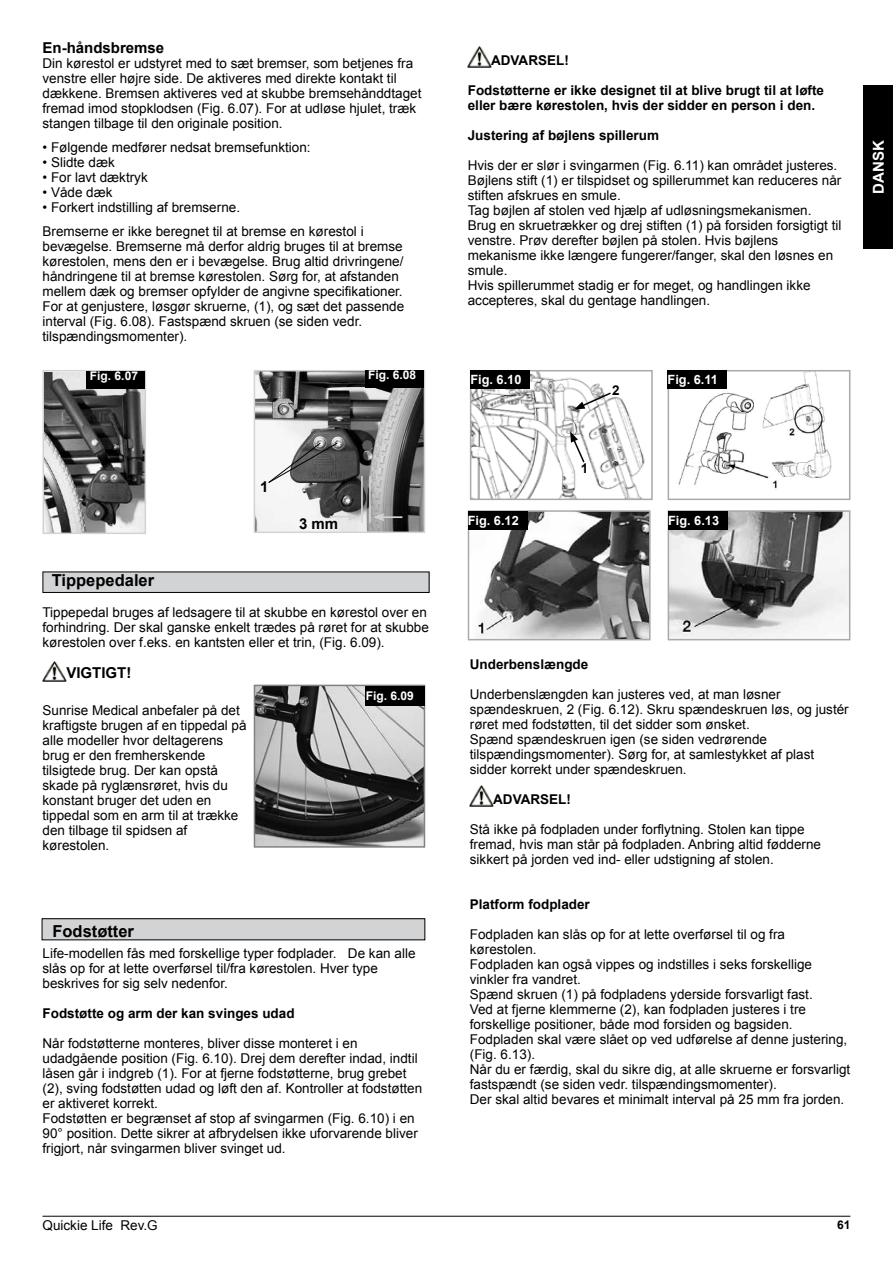
<style>
.page{position:relative;width:893px;height:1263px;background:#fff}
.page>*{position:absolute;margin:0;border:0;box-sizing:border-box;transform-origin:0 0}
.DK-SUB-HEADING{font:700 16.5px "Arial";color:#000}
.body_fett{font:700 15px "Arial";color:#000}
.WARNING{font:700 15px "Arial";color:#000}
.t1{font:700 15px "Arial";color:#fff}
.ziffern_im_Bild{font:700 15px "Arial";color:#000}
.BODY_TEXT{font:13.5px/15px "Arial";color:#000}
.BODY_TEXT-2{font:700 13.5px/15px "Arial";color:#000}
.Bildnummer{font:700 12.75px "Arial";color:#fff}
.FIG{font:700 12px "Arial";color:#fff}
.t2{font:700 12px "Arial";color:#000}
</style>
<div class="page">
<div style="left:863px;top:85px;width:30px;height:164px;background:#000"></div>
<hr style="left:43px;top:1216px;width:807px;height:1px;background:#000">
<img style="left:46px;top:373px;width:97px;height:158px">
<div style="left:43px;top:370px;width:103px;height:164px;border:2px solid #d1d3d4"></div>
<div style="left:87px;top:371px;width:58px;height:17px;background:#000"></div>
<img style="left:257px;top:373px;width:165px;height:157px">
<div style="left:254px;top:370px;width:171px;height:163px;border:2px solid #d1d3d4"></div>
<hr style="left:369px;top:476px;width:2px;height:47px;background:#d1d3d4">
<hr style="left:361px;top:476px;width:2px;height:47px;background:#d1d3d4">
<hr style="left:382px;top:516px;width:20px;height:2px;background:#d1d3d4">
<svg style="left:373px;top:513px;width:12px;height:8px"></svg>
<svg style="left:330px;top:512px;width:29px;height:9px"></svg>
<svg style="left:267px;top:442px;width:71px;height:42px"></svg>
<div style="left:365px;top:371px;width:59px;height:17px;background:#000"></div>
<img style="left:43px;top:661px;width:23px;height:21px">
<div style="left:43px;top:572px;width:386px;height:20px;background:#d1d3d4"></div>
<div style="left:43px;top:571px;width:386px;height:22px;border:1px solid #000"></div>
<img style="left:257px;top:688px;width:165px;height:157px">
<div style="left:254px;top:685px;width:171px;height:163px;border:2px solid #808285"></div>
<div style="left:366px;top:686px;width:59px;height:20px;background:#000"></div>
<img style="left:468px;top:46px;width:24px;height:21px">
<div style="left:42px;top:919px;width:383px;height:21px;background:#d1d3d4"></div>
<div style="left:42px;top:918px;width:383px;height:22px;border:1px solid #000"></div>
<img style="left:471px;top:513px;width:177px;height:124px">
<div style="left:468px;top:510px;width:183px;height:130px;border:2px solid #a7a9ac"></div>
<div style="left:468px;top:511px;width:59px;height:18px;background:#000"></div>
<img style="left:671px;top:513px;width:176px;height:124px">
<div style="left:668px;top:510px;width:182px;height:130px;border:2px solid #a7a9ac"></div>
<div style="left:668px;top:511px;width:60px;height:19px;background:#000"></div>
<img style="left:678px;top:373px;width:154px;height:116px">
<div style="left:668px;top:370px;width:182px;height:130px;border:2px solid #a7a9ac"></div>
<div style="left:668px;top:370px;width:59px;height:19px;background:#000"></div>
<img style="left:470px;top:786px;width:24px;height:21px">
<img style="left:473px;top:373px;width:172px;height:124px">
<div style="left:470px;top:370px;width:183px;height:130px;border:2px solid #a7a9ac"></div>
<div style="left:470px;top:370px;width:60px;height:19px;background:#000"></div>
<svg style="left:574px;top:391px;width:38px;height:18px"></svg>
<svg style="left:570px;top:431px;width:16px;height:33px"></svg>
<p class="body_fett" style="left:43px;top:38px;width:123px">En-håndsbremse</p>
<p class="BODY_TEXT" style="left:43px;top:56px;width:380px">Din kørestol er udstyret med to sæt bremser, som betjenes fra venstre eller højre side. De aktiveres med direkte kontakt til dækkene. Bremsen aktiveres ved at skubbe bremsehånddtaget fremad imod stopklodsen (Fig. 6.07). For at udløse hjulet, træk stangen tilbage til den originale position.</p>
<p class="BODY_TEXT" style="left:43px;top:140px;width:270px">• Følgende medfører nedsat bremsefunktion:</p>
<p class="BODY_TEXT" style="left:43px;top:155px;width:74px">• Slidte dæk</p>
<p class="BODY_TEXT" style="left:43px;top:170px;width:107px">• For lavt dæktryk</p>
<p class="BODY_TEXT" style="left:43px;top:185px;width:72px">• Våde dæk</p>
<p class="BODY_TEXT" style="left:43px;top:200px;width:199px">• Forkert indstilling af bremserne.</p>
<p class="BODY_TEXT" style="left:43px;top:224px;width:363px">Bremserne er ikke beregnet til at bremse en kørestol i bevægelse. Bremserne må derfor aldrig bruges til at bremse kørestolen, mens den er i bevægelse. Brug altid drivringene/ håndringene til at bremse kørestolen. Sørg for, at afstanden mellem dæk og bremser opfylder de angivne specifikationer.<br>For at genjustere, løsgør skruerne, (1), og sæt det passende interval (Fig. 6.08). Fastspænd skruen (se siden vedr. tilspændingsmomenter).</p>
<p class="FIG" style="left:90px;top:368px;width:50px">Fig. 6.07</p>
<p class="FIG" style="left:368px;top:367px;width:50px">Fig. 6.08</p>
<p class="BODY_TEXT-2" style="left:491px;top:53px;width:79px">ADVARSEL!</p>
<p class="BODY_TEXT-2" style="left:468px;top:83px;width:358px">Fodstøtterne er ikke designet til at blive brugt til at løfte eller bære kørestolen, hvis der sidder en person i den.</p>
<p class="BODY_TEXT-2" style="left:468px;top:128px;width:193px">Justering af bøjlens spillerum</p>
<p class="BODY_TEXT" style="left:468px;top:158px;width:375px">Hvis der er slør i svingarmen (Fig. 6.11) kan området justeres.<br>Bøjlens stift (1) er tilspidset og spillerummet kan reduceres når stiften afskrues en smule.</p>
<p class="BODY_TEXT" style="left:468px;top:203px;width:345px">Tag bøjlen af stolen ved hjælp af udløsningsmekanismen.</p>
<p class="BODY_TEXT" style="left:468px;top:218px;width:375px">Brug en skruetrækker og drej stiften (1) på forsiden forsigtigt til venstre. Prøv derefter bøjlen på stolen. Hvis bøjlens mekanisme ikke længere fungerer/fanger, skal den løsnes en smule.</p>
<p class="BODY_TEXT" style="left:468px;top:278px;width:344px">Hvis spillerummet stadig er for meget, og handlingen ikke accepteres, skal du gentage handlingen.</p>
<p class="Bildnummer" style="left:470px;top:371px;width:53px">Fig. 6.10</p>
<p class="BODY_TEXT-2" style="left:612px;top:383px;width:9px">2</p>
<p class="Bildnummer" style="left:668px;top:371px;width:52px">Fig. 6.11</p>
<p class="t1" style="left:868px;top:194px;width:55px;rotate:-90deg">DANSK</p>
<p class="DK-SUB-HEADING" style="left:52px;top:569px;width:104px">Tippepedaler</p>
<p class="ziffern_im_Bild" style="left:260px;top:477px;width:10px">1</p>
<p class="ziffern_im_Bild" style="left:299px;top:514px;width:41px">3 mm</p>
<p class="BODY_TEXT" style="left:43px;top:605px;width:388px">Tippepedal bruges af ledsagere til at skubbe en kørestol over en forhindring. Der skal ganske enkelt trædes på røret for at skubbe kørestolen over f.eks. en kantsten eller et trin, (Fig. 6.09).</p>
<p class="WARNING" style="left:66px;top:663px;width:67px">VIGTIGT!</p>
<p class="BODY_TEXT" style="left:43px;top:703px;width:206px">Sunrise Medical anbefaler på det kraftigste brugen af en tippedal på alle modeller hvor deltagerens brug er den fremherskende tilsigtede brug. Der kan opstå skade på ryglænsrøret, hvis du konstant bruger det uden en tippedal som en arm til at trække den tilbage til spidsen af kørestolen.</p>
<p class="FIG" style="left:366px;top:688px;width:50px">Fig. 6.09</p>
<p class="DK-SUB-HEADING" style="left:52px;top:920px;width:83px">Fodstøtter</p>
<p class="BODY_TEXT" style="left:43px;top:945px;width:374px">Life-modellen fås med forskellige typer fodplader. De kan alle slås op for at lette overførsel til/fra kørestolen. Hver type beskrives for sig selv nedenfor.</p>
<p class="BODY_TEXT-2" style="left:43px;top:1006px;width:254px">Fodstøtte og arm der kan svinges udad</p>
<p class="BODY_TEXT" style="left:43px;top:1035px;width:381px">Når fodstøtterne monteres, bliver disse monteret i en udadgående position (Fig. 6.10). Drej dem derefter indad, indtil låsen går i indgreb (1). For at fjerne fodstøtterne, brug grebet (2), sving fodstøtten udad og løft den af. Kontroller at fodstøtten er aktiveret korrekt.</p>
<p class="BODY_TEXT" style="left:43px;top:1110px;width:377px">Fodstøtten er begrænset af stop af svingarmen (Fig. 6.10) i en<br>90° position. Dette sikrer at afbrydelsen ikke uforvarende bliver frigjort, når svingarmen bliver svinget ud.</p>
<p class="BODY_TEXT-2" style="left:581px;top:462px;width:9px">1</p>
<p class="Bildnummer" style="left:468px;top:512px;width:53px">Fig. 6.12</p>
<p class="Bildnummer" style="left:668px;top:512px;width:53px">Fig. 6.13</p>
<p class="BODY_TEXT-2" style="left:470px;top:657px;width:120px">Underbenslængde</p>
<p class="BODY_TEXT" style="left:470px;top:687px;width:380px">Underbenslængden kan justeres ved, at man løsner spændeskruen, 2 (Fig. 6.12). Skru spændeskruen løs, og justér røret med fodstøtten, til det sidder som ønsket.</p>
<p class="BODY_TEXT" style="left:470px;top:732px;width:346px">Spænd spændeskruen igen (se siden vedrørende tilspændingsmomenter). Sørg for, at samlestykket af plast sidder korrekt under spændeskruen.</p>
<p class="BODY_TEXT-2" style="left:493px;top:792px;width:79px">ADVARSEL!</p>
<p class="BODY_TEXT" style="left:470px;top:822px;width:353px">Stå ikke på fodpladen under forflytning. Stolen kan tippe fremad, hvis man står på fodpladen. Anbring altid fødderne sikkert på jorden ved ind- eller udstigning af stolen.</p>
<p class="BODY_TEXT-2" style="left:470px;top:897px;width:122px">Platform fodplader</p>
<p class="BODY_TEXT" style="left:470px;top:927px;width:317px">Fodpladen kan slås op for at lette overførsel til og fra kørestolen.</p>
<p class="BODY_TEXT" style="left:470px;top:957px;width:344px">Fodpladen kan også vippes og indstilles i seks forskellige vinkler fra vandret.</p>
<p class="BODY_TEXT" style="left:470px;top:987px;width:344px">Spænd skruen (1) på fodpladens yderside forsvarligt fast.</p>
<p class="BODY_TEXT" style="left:470px;top:1002px;width:379px">Ved at fjerne klemmerne (2), kan fodpladen justeres i tre forskellige positioner, både mod forsiden og bagsiden.<br>Fodpladen skal være slået op ved udførelse af denne justering, (Fig. 6.13).</p>
<p class="BODY_TEXT" style="left:470px;top:1062px;width:382px">Når du er færdig, skal du sikre dig, at alle skruerne er forsvarligt fastspændt (se siden vedr. tilspændingsmomenter).</p>
<p class="BODY_TEXT" style="left:470px;top:1092px;width:376px">Der skal altid bevares et minimalt interval på 25 mm fra jorden.</p>
<p class="BODY_TEXT" style="left:43px;top:1218px;width:117px">Quickie Life Rev.G</p>
<p class="t2" style="left:837px;top:1217px;width:15px">61</p>
</div>
